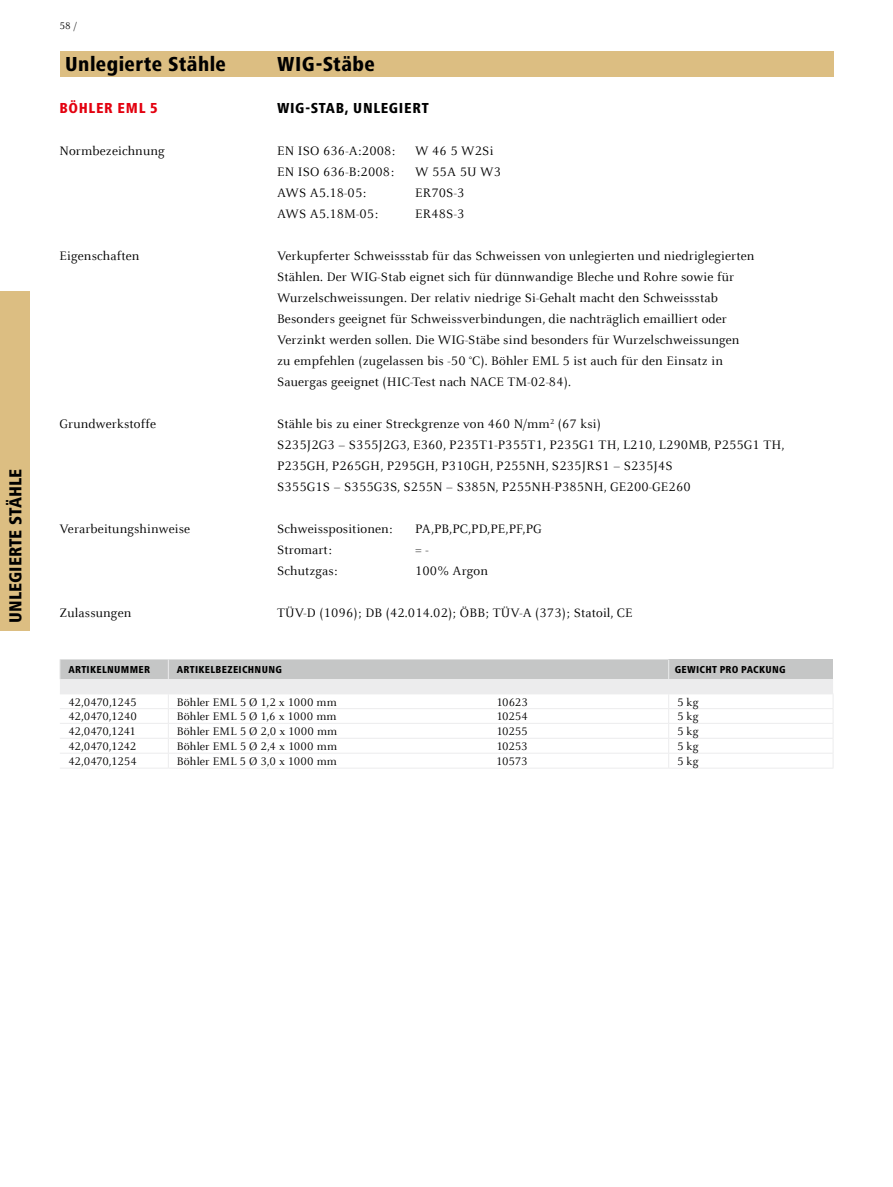
<style>
.page{position:relative;width:893px;height:1187px;background:#fff}
.page>*{position:absolute;margin:0;border:0;box-sizing:border-box;transform-origin:0 0}
.t1{font:800 condensed 21px "Frutiger Next LTW1 G";letter-spacing:.02em;color:#000}
.t2{font:800 condensed 18px "Frutiger Next LTW1 G";color:#000}
.t3{font:800 condensed 15px "Frutiger Next LTW1 G";letter-spacing:.045em;color:#000}
.t4{font:800 condensed 15px "Frutiger Next LTW1 G";letter-spacing:.045em;color:#e3000f}
.t5{font:13.5px/21px "Celeste Offc Pro";letter-spacing:.01em;color:#000}
.t6{font:12px "Celeste Offc Pro";color:#000}
.t7{font:12px "Celeste Offc Pro";letter-spacing:-.02em;color:#000}
.t8{font:800 condensed 10.5px "Frutiger Next LTW1 G";letter-spacing:.025em;color:#000}
.t9{font:10.5px "Celeste Offc Pro";color:#000}
</style>
<div class="page">
<div style="left:0;top:291px;width:30px;height:339px;background:#dcbe82"></div>
<hr style="left:60px;top:767px;width:108px;height:1px;background:#ececed">
<hr style="left:168px;top:767px;width:501px;height:1px;background:#ececed">
<hr style="left:669px;top:767px;width:164px;height:1px;background:#ececed">
<svg style="left:60px;top:659px;width:774px;height:108px"></svg>
<div style="left:60px;top:51px;width:773px;height:26px;background:#dcbe82"></div>
<h2 class="t2" style="left:5px;top:622px;width:156px;rotate:-90deg">UNLEGIERTE STÄHLE</h2>
<p class="t9" style="left:60px;top:19px;width:19px">58 /</p>
<h1 class="t1" style="left:65px;top:52px;width:162px">Unlegierte Stähle</h1>
<h1 class="t1" style="left:277px;top:52px;width:99px">WIG-Stäbe</h1>
<p class="t4" style="left:60px;top:99px;width:100px">BÖHLER EML 5</p>
<p class="t3" style="left:277px;top:99px;width:153px">WIG-STAB, UNLEGIERT</p>
<p class="t5" style="left:60px;top:140px;width:107px">Normbezeichnung</p>
<p class="t5" style="left:277px;top:140px;width:120px">EN ISO 636-A:2008:</p>
<p class="t5" style="left:415px;top:140px;width:80px">W 46 5 W2Si</p>
<p class="t5" style="left:277px;top:161px;width:119px">EN ISO 636-B:2008:</p>
<p class="t5" style="left:415px;top:161px;width:87px">W 55A 5U W3</p>
<p class="t5" style="left:277px;top:182px;width:91px">AWS A5.18-05:</p>
<p class="t5" style="left:415px;top:182px;width:51px">ER70S-3</p>
<p class="t5" style="left:277px;top:203px;width:103px">AWS A5.18M-05:</p>
<p class="t5" style="left:415px;top:203px;width:51px">ER48S-3</p>
<p class="t5" style="left:60px;top:245px;width:81px">Eigenschaften</p>
<p class="t5" style="left:277px;top:245px;width:479px">Verkupferter Schweissstab für das Schweissen von unlegierten und niedriglegierten Stählen. Der WIG-Stab eignet sich für dünnwandige Bleche und Rohre sowie für Wurzelschweissungen. Der relativ niedrige Si-Gehalt macht den Schweissstab Besonders geeignet für Schweissverbindungen, die nachträglich emailliert oder Verzinkt werden sollen. Die WIG-Stäbe sind besonders für Wurzelschweissungen zu empfehlen (zugelassen bis -50 °C). Böhler EML 5 ist auch für den Einsatz in Sauergas geeignet (HIC-Test nach NACE TM-02-84).</p>
<p class="t5" style="left:60px;top:413px;width:98px">Grundwerkstoffe</p>
<p class="t5" style="left:277px;top:413px;width:509px">Stähle bis zu einer Streckgrenze von 460 N/mm<sup>2</sup> (67 ksi)<br>S235J2G3 – S355J2G3, E360, P235T1-P355T1, P235G1 TH, L210, L290MB, P255G1 TH, P235GH, P265GH, P295GH, P310GH, P255NH, S235JRS1 – S235J4S<br>S355G1S – S355G3S, S255N – S385N, P255NH-P385NH, GE200-GE260</p>
<p class="t5" style="left:60px;top:518px;width:132px">Verarbeitungshinweise</p>
<p class="t5" style="left:277px;top:518px;width:117px">Schweisspositionen:</p>
<p class="t5" style="left:415px;top:518px;width:128px">PA,PB,PC,PD,PE,PF,PG</p>
<p class="t5" style="left:277px;top:539px;width:56px">Stromart:</p>
<p class="t5" style="left:415px;top:539px;width:15px">= -</p>
<p class="t5" style="left:277px;top:560px;width:62px">Schutzgas:</p>
<p class="t5" style="left:415px;top:560px;width:74px">100% Argon</p>
<p class="t5" style="left:60px;top:602px;width:73px">Zulassungen</p>
<p class="t5" style="left:277px;top:602px;width:357px">TÜV-D (1096); DB (42.014.02); ÖBB; TÜV-A (373); Statoil, CE</p>
<p class="t8" style="left:68px;top:663px;width:83px">ARTIKELNUMMER</p>
<p class="t8" style="left:177px;top:663px;width:106px">ARTIKELBEZEICHNUNG</p>
<p class="t8" style="left:675px;top:663px;width:112px">GEWICHT PRO PACKUNG</p>
<p class="t7" style="left:68px;top:694px;width:70px">42,0470,1245</p>
<p class="t6" style="left:177px;top:694px;width:161px">Böhler EML 5 Ø 1,2 x 1000 mm</p>
<p class="t6" style="left:496px;top:694px;width:33px">10623</p>
<p class="t6" style="left:677px;top:694px;width:23px">5 kg</p>
<p class="t6" style="left:68px;top:709px;width:70px">42,0470,1240</p>
<p class="t6" style="left:177px;top:709px;width:161px">Böhler EML 5 Ø 1,6 x 1000 mm</p>
<p class="t6" style="left:496px;top:709px;width:33px">10254</p>
<p class="t6" style="left:677px;top:709px;width:23px">5 kg</p>
<p class="t7" style="left:68px;top:724px;width:69px">42,0470,1241</p>
<p class="t6" style="left:177px;top:724px;width:162px">Böhler EML 5 Ø 2,0 x 1000 mm</p>
<p class="t6" style="left:496px;top:724px;width:33px">10255</p>
<p class="t6" style="left:677px;top:724px;width:23px">5 kg</p>
<p class="t7" style="left:68px;top:739px;width:70px">42,0470,1242</p>
<p class="t6" style="left:177px;top:739px;width:162px">Böhler EML 5 Ø 2,4 x 1000 mm</p>
<p class="t6" style="left:496px;top:739px;width:33px">10253</p>
<p class="t6" style="left:677px;top:739px;width:23px">5 kg</p>
<p class="t6" style="left:68px;top:753px;width:70px">42,0470,1254</p>
<p class="t6" style="left:177px;top:753px;width:162px">Böhler EML 5 Ø 3,0 x 1000 mm</p>
<p class="t6" style="left:496px;top:753px;width:33px">10573</p>
<p class="t6" style="left:677px;top:753px;width:23px">5 kg</p>
</div>
